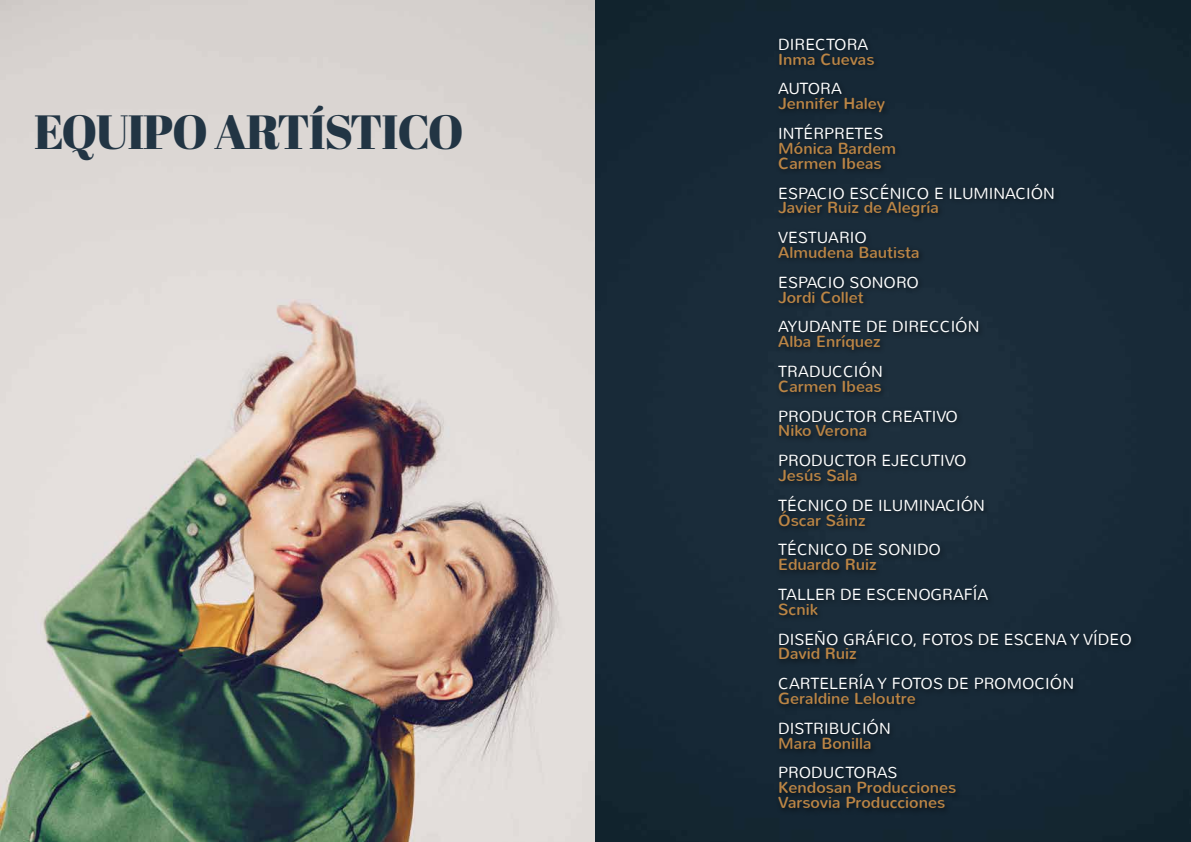
<style>
.page{position:relative;width:1191px;height:842px;background:#fff}
.page>*{position:absolute;margin:0;border:0;box-sizing:border-box;transform-origin:0 0}
.t1{font:48px "Abril Fatface";letter-spacing:-.025em;color:#223544}
.t2{font:300 16px "Nunito";color:#fff}
.t3{font:16px/14.9px "Nunito";color:#bb8545}
</style>
<div class="page">
<img style="left:0;top:0;width:1191px;height:842px">
<div style="left:775px;top:35px;width:362px;height:780px;background:#182a38"></div>
<h1 class="t1" style="left:34px;top:99px;width:431px">EQUIPO ARTÍSTICO</h1>
<p class="t2" style="left:778px;top:34px;width:92px">DIRECTORA</p>
<p class="t3" style="left:778px;top:52px;width:98px">Inma Cuevas</p>
<p class="t2" style="left:778px;top:79px;width:65px">AUTORA</p>
<p class="t3" style="left:778px;top:97px;width:108px">Jennifer Haley</p>
<p class="t2" style="left:778px;top:123px;width:107px">INTÉRPRETES</p>
<p class="t3" style="left:778px;top:141px;width:119px">Mónica Bardem<br>Carmen Ibeas</p>
<p class="t2" style="left:778px;top:183px;width:278px">ESPACIO ESCÉNICO E ILUMINACIÓN</p>
<p class="t3" style="left:778px;top:201px;width:162px">Javier Ruiz de Alegría</p>
<p class="t2" style="left:778px;top:228px;width:90px">VESTUARIO</p>
<p class="t3" style="left:778px;top:245px;width:143px">Almudena Bautista</p>
<p class="t2" style="left:778px;top:272px;width:142px">ESPACIO SONORO</p>
<p class="t3" style="left:778px;top:290px;width:87px">Jordi Collet</p>
<p class="t2" style="left:778px;top:317px;width:203px">AYUDANTE DE DIRECCIÓN</p>
<p class="t3" style="left:778px;top:334px;width:104px">Alba Enríquez</p>
<p class="t2" style="left:778px;top:361px;width:106px">TRADUCCIÓN</p>
<p class="t3" style="left:778px;top:379px;width:105px">Carmen Ibeas</p>
<p class="t2" style="left:778px;top:406px;width:181px">PRODUCTOR CREATIVO</p>
<p class="t3" style="left:778px;top:424px;width:90px">Niko Verona</p>
<p class="t2" style="left:778px;top:450px;width:190px">PRODUCTOR EJECUTIVO</p>
<p class="t3" style="left:778px;top:468px;width:81px">Jesús Sala</p>
<p class="t2" style="left:778px;top:495px;width:208px">TÉCNICO DE ILUMINACIÓN</p>
<p class="t3" style="left:778px;top:513px;width:89px">Óscar Sáinz</p>
<p class="t2" style="left:778px;top:540px;width:164px">TÉCNICO DE SONIDO</p>
<p class="t3" style="left:778px;top:557px;width:100px">Eduardo Ruiz</p>
<p class="t2" style="left:778px;top:584px;width:212px">TALLER DE ESCENOGRAFÍA</p>
<p class="t3" style="left:778px;top:602px;width:41px">Scnik</p>
<p class="t2" style="left:778px;top:629px;width:355px">DISEÑO GRÁFICO, FOTOS DE ESCENA Y VÍDEO</p>
<p class="t3" style="left:778px;top:647px;width:80px">David Ruiz</p>
<p class="t2" style="left:778px;top:673px;width:297px">CARTELERÍA Y FOTOS DE PROMOCIÓN</p>
<p class="t3" style="left:778px;top:691px;width:139px">Geraldine Leloutre</p>
<p class="t2" style="left:778px;top:718px;width:114px">DISTRIBUCIÓN</p>
<p class="t3" style="left:778px;top:736px;width:95px">Mara Bonilla</p>
<p class="t2" style="left:778px;top:763px;width:121px">PRODUCTORAS</p>
<p class="t3" style="left:778px;top:780px;width:180px">Kendosan Producciones<br>Varsovia Producciones</p>
</div>
